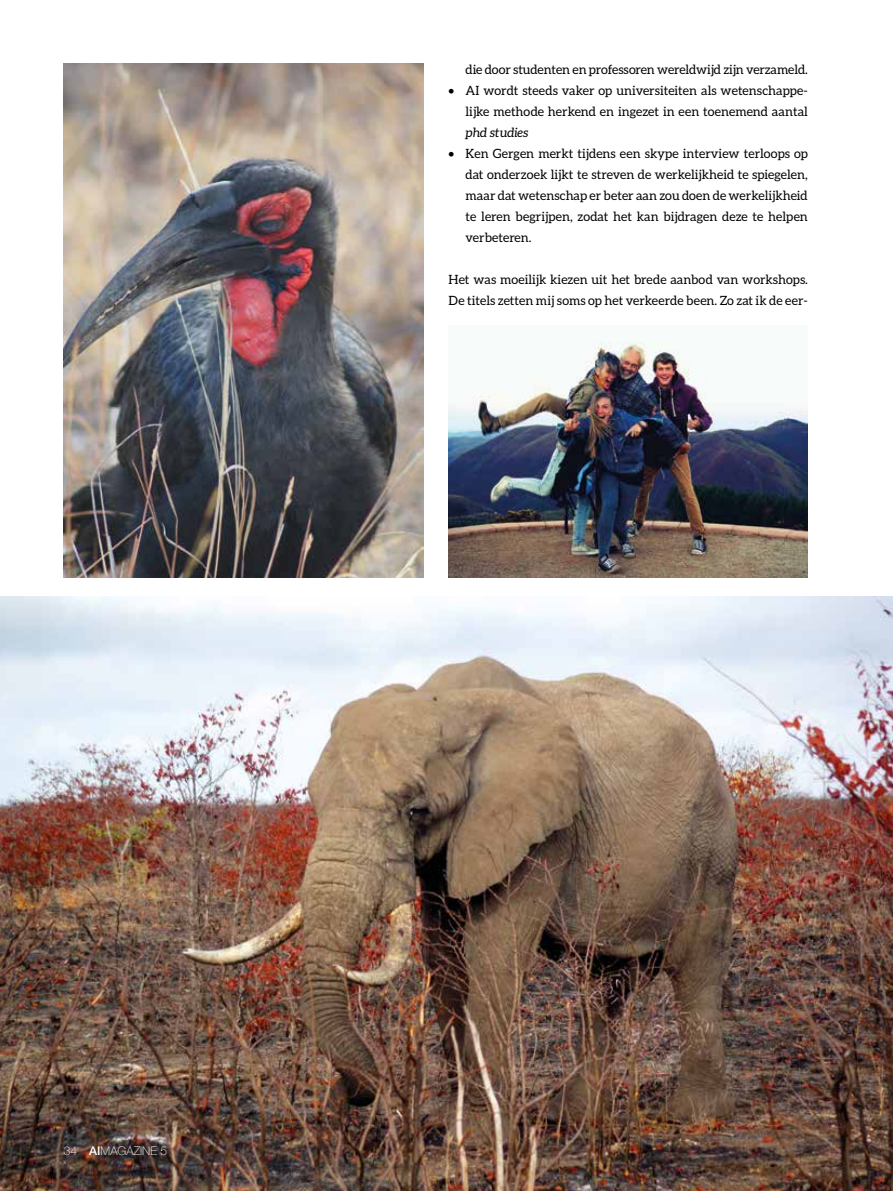
<style>
.page{position:relative;width:893px;height:1191px;background:#fff}
.page>*{position:absolute;margin:0;border:0;box-sizing:border-box;transform-origin:0 0}
.t1{font:12.75px/21px "Aleo";color:#000;text-align:right}
.t2{font:italic 12.75px "Aleo";color:#000}
.t3{font:100 12px "Helvetica Neue";color:#fff}
.s1{font-weight:500}
</style>
<div class="page">
<img style="left:0;top:596px;width:893px;height:595px">
<img style="left:449px;top:341px;width:359px;height:237px">
<img style="left:64px;top:63px;width:359px;height:515px">
<p class="t1" style="left:466px;top:58px;width:344px">die door studenten en professoren wereldwijd zijn verzameld.</p>
<p class="t1" style="left:449px;top:79px;width:361px">• AI wordt steeds vaker op universiteiten als wetenschappe&shy;lijke methode herkend en ingezet in een toenemend aantal</p>
<p class="t2" style="left:466px;top:125px;width:64px">phd studies</p>
<p class="t1" style="left:466px;top:142px;width:344px;text-align:justify;text-indent:-17px">• Ken Gergen merkt tijdens een skype interview terloops op dat onderzoek lijkt te streven de werkelijkheid te spiegelen, maar dat wetenschap er beter aan zou doen de werkelijkheid te leren begrijpen, zodat het kan bijdragen deze te helpen verbeteren.</p>
<p class="t1" style="left:449px;top:268px;width:361px;text-align:left">Het was moeilijk kiezen uit het brede aanbod van workshops.<br>De titels zetten mij soms op het verkeerde been. Zo zat ik de eer-</p>
<p class="t3" style="left:64px;top:1144px;width:105px">34 <span class="s1">AI</span>MAGAZINE 5</p>
</div>
